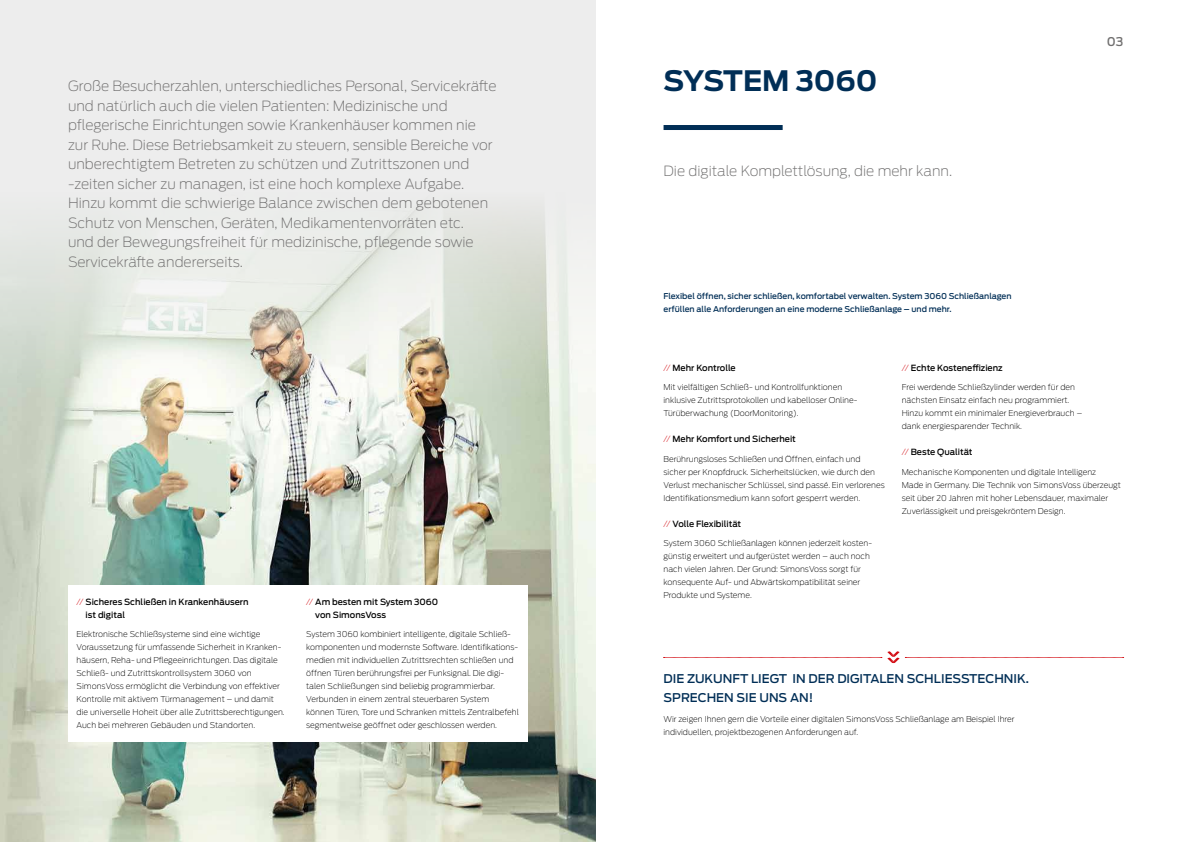
<style>
.page{position:relative;width:1191px;height:842px;background:#fff}
.page>*{position:absolute;margin:0;border:0;box-sizing:border-box;transform-origin:0 0}
.t1{font:700 28px "Antenna";letter-spacing:-.005em;color:#002e56}
.t2{font:200 14px/19.5px "Antenna";color:#706f6f}
.t3{font:500 12px/19.5px "Antenna";color:#002e56}
.t4{font:500 12px "Antenna";color:#706f6f}
.t5{font:500 8.5px/13px "Antenna";color:#000}
.t6{font:200 8px/13px "Antenna";color:#000}
.t7{font:500 8px/13px "Antenna";color:#002e56}
.s1{font-weight:200;color:#d20a11}
</style>
<div class="page">
<img style="left:0;top:431px;width:595px;height:411px">
<svg style="left:0;top:0;width:595px;height:431px;background:#e6e7e3"></svg>
<div style="left:68px;top:585px;width:459px;height:156px;background:#fff"></div>
<div style="left:663px;top:125px;width:119px;height:5px;background:#002e56"></div>
<svg style="left:905px;top:657px;width:218px;height:1px"></svg>
<svg style="left:663px;top:651px;width:236px;height:12px"></svg>
<p class="t2" style="left:68px;top:76px;width:430px">Große Besucherzahlen, unterschiedliches Personal, Servicekräfte und natürlich auch die vielen Patienten: Medizinische und pflegerische Einrichtungen sowie Krankenhäuser kommen nie zur Ruhe. Diese Betriebsamkeit zu steuern, sensible Bereiche vor unberechtigtem Betreten zu schützen und Zutrittszonen und -zeiten sicher zu managen, ist eine hoch komplexe Aufgabe.<br>Hinzu kommt die schwierige Balance zwischen dem gebotenen Schutz von Menschen, Geräten, Medikamentenvorräten etc.<br>und der Bewegungsfreiheit für medizinische, pflegende sowie Servicekräfte andererseits.</p>
<h1 class="t1" style="left:663px;top:61px;width:215px">SYSTEM 3060</h1>
<h2 class="t2" style="left:663px;top:160px;width:290px">Die digitale Komplettlösung, die mehr kann.</h2>
<p class="t7" style="left:663px;top:289px;width:349px">Flexibel öffnen, sicher schließen, komfortabel verwalten. System 3060 Schließanlagen erfüllen alle Anforderungen an eine moderne Schließanlage – und mehr.</p>
<h3 class="t4" style="left:1106px;top:33px;width:18px">03</h3>
<p class="t5" style="left:86px;top:595px;width:164px;text-indent:-9px"><span class="s1">//</span> Sicheres Schließen in Krankenhäusern ist digital</p>
<p class="t6" style="left:77px;top:627px;width:210px">Elektronische Schließsysteme sind eine wichtige Voraussetzung für umfassende Sicherheit in Kranken&shy;häusern, Reha- und Pflegeeinrichtungen. Das digitale Schließ- und Zutrittskontrollsystem 3060 von SimonsVoss ermöglicht die Verbindung von effektiver Kontrolle mit aktivem Türmanagement – und damit die universelle Hoheit über alle Zutrittsberechtigungen.<br>Auch bei mehreren Gebäuden und Standorten.</p>
<p class="t5" style="left:315px;top:595px;width:124px;text-indent:-9px"><span class="s1">//</span> Am besten mit System 3060 von SimonsVoss</p>
<p class="t6" style="left:306px;top:627px;width:214px">System 3060 kombiniert intelligente, digitale Schließ&shy;komponenten und modernste Software. Identifikations&shy;medien mit individuellen Zutrittsrechten schließen und öffnen Türen berührungsfrei per Funksignal. Die digi&shy;talen Schließungen sind beliebig programmierbar.<br>Verbunden in einem zentral steuerbaren System können Türen, Tore und Schranken mittels Zentralbefehl segmentweise geöffnet oder geschlossen werden.</p>
<p class="t5" style="left:663px;top:361px;width:74px"><span class="s1">//</span> Mehr Kontrolle</p>
<p class="t6" style="left:663px;top:380px;width:195px">Mit vielfältigen Schließ- und Kontrollfunktionen inklusive Zutrittsprotokollen und kabelloser Online-<br>Türüberwachung (DoorMonitoring).</p>
<p class="t5" style="left:663px;top:432px;width:134px"><span class="s1">//</span> Mehr Komfort und Sicherheit</p>
<p class="t6" style="left:663px;top:452px;width:223px">Berührungsloses Schließen und Öffnen, einfach und sicher per Knopfdruck. Sicherheitslücken, wie durch den Verlust mechanischer Schlüssel, sind passé. Ein verlorenes Identifikationsmedium kann sofort gesperrt werden.</p>
<p class="t5" style="left:663px;top:517px;width:79px"><span class="s1">//</span> Volle Flexibilität</p>
<p class="t6" style="left:663px;top:536px;width:210px">System 3060 Schließanlagen können jederzeit kosten&shy;günstig erweitert und aufgerüstet werden – auch noch nach vielen Jahren. Der Grund: SimonsVoss sorgt für konsequente Auf- und Abwärtskompatibilität seiner Produkte und Systeme.</p>
<p class="t5" style="left:901px;top:361px;width:102px"><span class="s1">//</span> Echte Kosteneffizienz</p>
<p class="t6" style="left:901px;top:380px;width:182px">Frei werdende Schließzylinder werden für den nächsten Einsatz einfach neu programmiert.<br>Hinzu kommt ein minimaler Energieverbrauch – dank energiesparender Technik.</p>
<p class="t5" style="left:901px;top:445px;width:72px"><span class="s1">//</span> Beste Qualität</p>
<p class="t6" style="left:901px;top:465px;width:221px">Mechanische Komponenten und digitale Intelligenz<br>Made in Germany. Die Technik von SimonsVoss überzeugt seit über 20 Jahren mit hoher Lebensdauer, maximaler Zuverlässigkeit und preisgekröntem Design.</p>
<h3 class="t3" style="left:663px;top:668px;width:367px">DIE ZUKUNFT LIEGT IN DER DIGITALEN SCHLIESSTECHNIK.<br>SPRECHEN SIE UNS AN!</h3>
<p class="t6" style="left:663px;top:712px;width:352px">Wir zeigen Ihnen gern die Vorteile einer digitalen SimonsVoss Schließanlage am Beispiel Ihrer individuellen, projektbezogenen Anforderungen auf.</p>
</div>
